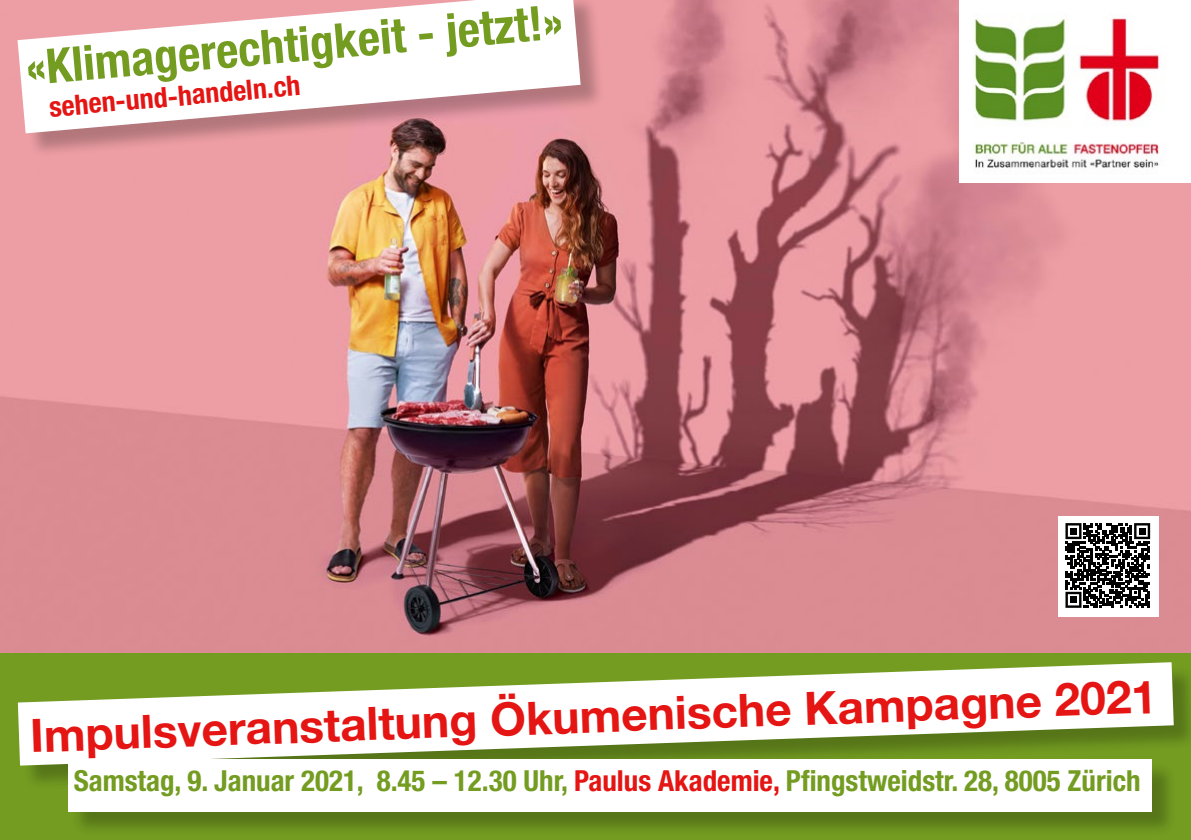
<style>
.page{position:relative;width:1191px;height:840px;background:#fff}
.page>*{position:absolute;margin:0;border:0;box-sizing:border-box;transform-origin:0 0}
.t1{font:700 condensed 48px "Helvetica Neue LT Pro";color:#739c21}
.t2{font:700 46px "Helvetica Neue LT Pro";color:#e41513}
.t3{font:700 condensed 29px "Helvetica Neue LT Pro";color:#739c21}
.t4{font:700 condensed 28px "Helvetica Neue LT Pro";color:#e41513}
.s1{color:#e41513}
</style>
<div class="page">
<img style="left:0;top:0;width:1191px;height:653px">
<div style="left:0;top:653px;width:1191px;height:186px;background:#739c21"></div>
<div style="left:21px;top:665px;width:1170px;height:125px;background:#000;opacity:.25"></div>
<svg style="left:18px;top:662px;width:1155px;height:103px;fill:#fff"></svg>
<div style="left:70px;top:761px;width:1106px;height:75px;background:#000;opacity:.25"></div>
<div style="left:68px;top:759px;width:1084px;height:52px;background:#fff"></div>
<div style="left:21px;top:0;width:584px;height:158px;background:#000;opacity:.25"></div>
<svg style="left:18px;top:0;width:562px;height:133px"></svg>
<div style="left:959px;top:0;width:232px;height:183px;background:#fff"></div>
<img style="left:974px;top:16px;width:186px;height:153px">
<div style="left:1057px;top:515px;width:101px;height:101px;background:#fff"></div>
<svg style="left:1065px;top:523px;width:85px;height:84px"></svg>
<div style="left:1070px;top:527px;width:7px;height:7px;background:#000"></div>
<div style="left:1138px;top:527px;width:7px;height:7px;background:#000"></div>
<div style="left:1070px;top:596px;width:7px;height:7px;background:#000"></div>
<h1 class="t1" style="left:23px;top:39px;width:541px;rotate:-5deg">«Klimagerechtigkeit - jetzt!»</h1>
<p class="t4" style="left:48px;top:90px;width:253px;rotate:-5deg">sehen-und-handeln.ch</p>
<h2 class="t2" style="left:29px;top:706px;width:1128px;rotate:-2deg">Impulsveranstaltung Ökumenische Kampagne 2021</h2>
<p class="t3" style="left:74px;top:763px;width:1068px">Samstag, 9. Januar 2021, 8.45 – 12.30 Uhr, <span class="s1">Paulus Akademie,</span> Pfingstweidstr. 28, 8005 Zürich</p>
</div>
